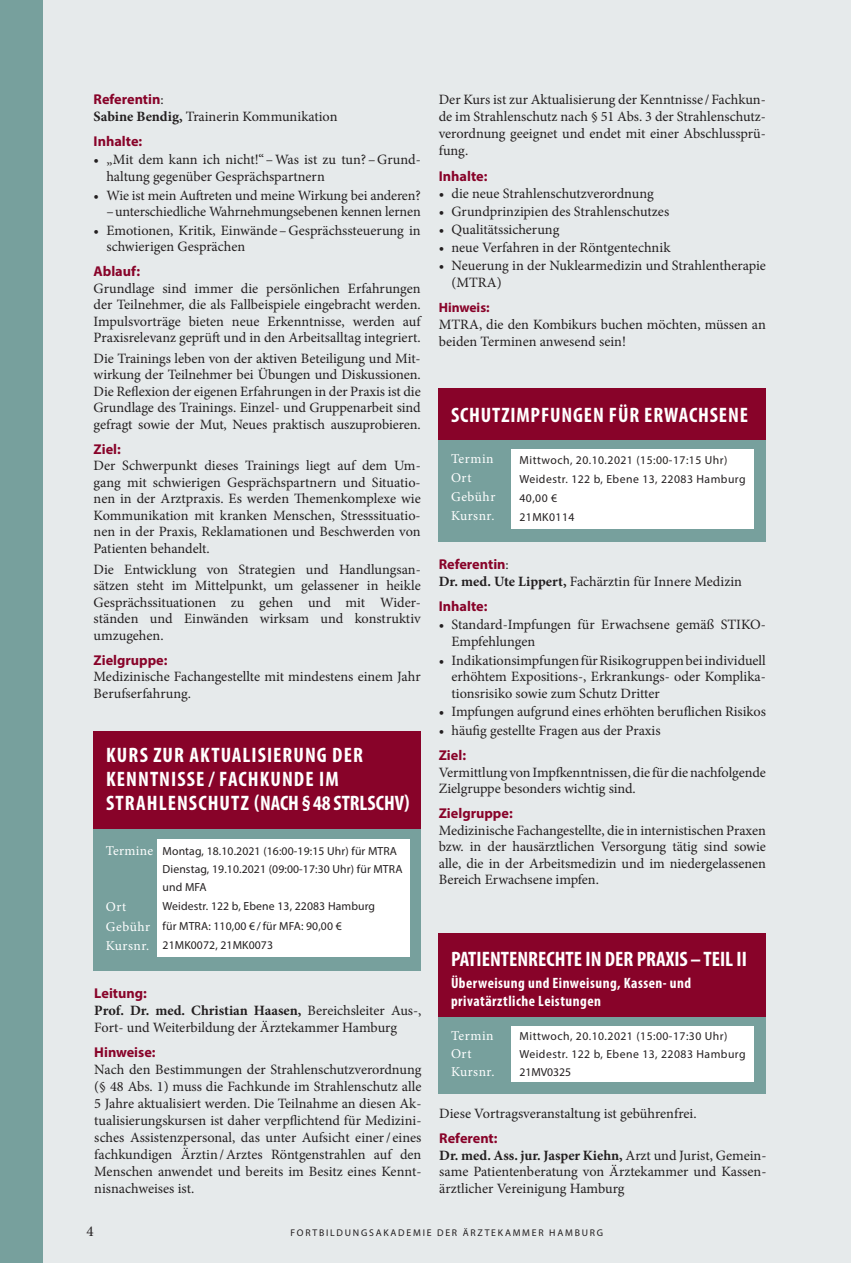
<style>
.page{position:relative;width:851px;height:1263px;background:#fff}
.page>*{position:absolute;margin:0;border:0;box-sizing:border-box;transform-origin:0 0}
.t1{font:700 condensed 21px/24px "Myriad Pro";letter-spacing:.04em;color:#fff}
.t2{font:700 condensed 21px "Myriad Pro";color:#fff}
.t3{font:700 condensed 15px/18px "Myriad Pro";letter-spacing:.03em;color:#fff}
.t4{font:15px "Minion Pro";color:#231f20}
.t5{font:14.25px/16.5px "Minion Pro";letter-spacing:-.005em;color:#231f20;text-align:justify}
.t6{font:700 14.25px "Myriad Pro";color:#880329}
.t7{font:13.5px/19.2px "Minion Pro";letter-spacing:.04em;color:#fff}
.t8{font:700 13.5px "Myriad Pro";color:#880329}
.t9{font:13.5px "Minion Pro";letter-spacing:.02em;color:#fff}
.t10{font:11.7px/18.1px "Myriad Pro";letter-spacing:.01em;color:#231f20}
.t11{font:11.7px/19.2px "Myriad Pro";letter-spacing:.04em;color:#231f20}
.t12{font:9.75px "Myriad Pro";letter-spacing:.18em;color:#231f20}
.s1{font-family:"Minion Pro";font-weight:400;color:#231f20}
.s2{font-weight:700}
</style>
<div class="page">
<div style="left:43px;top:0;width:807px;height:1263px;background:#e6eaeb"></div>
<div style="left:0;top:0;width:43px;height:1263px;background:#77a09d"></div>
<div style="left:94px;top:829px;width:326px;height:142px;background:#77a09d"></div>
<div style="left:158px;top:840px;width:252px;height:117px;background:#fff"></div>
<div style="left:94px;top:732px;width:326px;height:97px;background:#880329"></div>
<div style="left:438px;top:439px;width:327px;height:103px;background:#77a09d"></div>
<div style="left:511px;top:450px;width:242px;height:79px;background:#fff"></div>
<div style="left:438px;top:388px;width:327px;height:51px;background:#880329"></div>
<div style="left:438px;top:1016px;width:327px;height:77px;background:#77a09d"></div>
<div style="left:511px;top:1027px;width:242px;height:55px;background:#fff"></div>
<div style="left:438px;top:933px;width:327px;height:84px;background:#880329"></div>
<p class="t6" style="left:94px;top:90px;width:72px">Referentin<span class="s1">:</span></p>
<p class="t5" style="left:94px;top:108px;width:245px"><span class="s2">Sabine Bendig,</span> Trainerin Kommunikation</p>
<p class="t6" style="left:94px;top:132px;width:50px">Inhalte:</p>
<p class="t5" style="left:106px;top:152px;width:316px;text-indent:-13px">• „Mit dem kann ich nicht!“–Was ist zu tun?–Grund&shy;haltung gegenüber Gesprächspartnern</p>
<p class="t5" style="left:94px;top:187px;width:328px;text-align:right">• Wie ist mein Auftreten und meine Wirkung bei anderen? –unterschiedliche Wahrnehmungsebenen kennen lernen</p>
<p class="t5" style="left:106px;top:222px;width:316px;text-indent:-13px">• Emotionen, Kritik, Einwände–Gesprächssteuerung in schwierigen Gesprächen</p>
<p class="t6" style="left:94px;top:262px;width:48px">Ablauf:</p>
<p class="t5" style="left:94px;top:280px;width:328px">Grundlage sind immer die persönlichen Erfahrungen der Teilnehmer, die als Fallbeispiele eingebracht werden.<br>Impulsvorträge bieten neue Erkenntnisse, werden auf Praxisrelevanz geprüft und in den Arbeitsalltag integriert.</p>
<p class="t5" style="left:94px;top:350px;width:328px">Die Trainings leben von der aktiven Beteiligung und Mit&shy;wirkung der Teilnehmer bei Übungen und Diskussionen.<br>Die Reflexion der eigenen Erfahrungen in der Praxis ist die Grundlage des Trainings. Einzel- und Gruppenarbeit sind gefragt sowie der Mut, Neues praktisch auszuprobieren.</p>
<p class="t6" style="left:94px;top:440px;width:29px">Ziel:</p>
<p class="t5" style="left:94px;top:458px;width:328px">Der Schwerpunkt dieses Trainings liegt auf dem Um&shy;gang mit schwierigen Gesprächspartnern und Situatio&shy;nen in der Arztpraxis. Es werden Themenkomplexe wie Kommunikation mit kranken Menschen, Stresssituatio&shy;nen in der Praxis, Reklamationen und Beschwerden von Patienten behandelt.</p>
<p class="t5" style="left:94px;top:561px;width:328px">Die Entwicklung von Strategien und Handlungsan&shy;sätzen steht im Mittelpunkt, um gelassener in heikle Gesprächssituationen zu gehen und mit Wider&shy;ständen und Einwänden wirksam und konstruktiv umzugehen.</p>
<p class="t6" style="left:94px;top:651px;width:75px">Zielgruppe:</p>
<p class="t5" style="left:94px;top:668px;width:328px">Medizinische Fachangestellte mit mindestens einem Jahr<br>Berufserfahrung.</p>
<h1 class="t1" style="left:106px;top:743px;width:305px">KURS ZUR AKTUALISIERUNG DER<br>KENNTNISSE / FACHKUNDE IM<br>STRAHLENSCHUTZ (NACH § 48 STRLSCHV)</h1>
<p class="t9" style="left:106px;top:841px;width:49px">Termine</p>
<p class="t7" style="left:106px;top:897px;width:46px">Ort<br>Gebühr<br>Kursnr.</p>
<p class="t10" style="left:162px;top:842px;width:241px">Montag, 18.10.2021 (16:00-19:15 Uhr) für MTRA<br>Dienstag, 19.10.2021 (09:00-17:30 Uhr) für MTRA und MFA</p>
<p class="t10" style="left:162px;top:897px;width:214px;line-height:19.2px">Weidestr. 122 b, Ebene 13, 22083 Hamburg für MTRA: 110,00 € /für MFA: 90,00 €<br>21MK0072, 21MK0073</p>
<p class="t6" style="left:94px;top:984px;width:54px">Leitung:</p>
<p class="t5" style="left:94px;top:1002px;width:328px;line-height:17px"><span class="s2">Prof. Dr. med. Christian Haasen,</span> Bereichsleiter Aus-,<br>Fort- und Weiterbildung der Ärztekammer Hamburg</p>
<p class="t6" style="left:94px;top:1043px;width:63px">Hinweise:</p>
<p class="t5" style="left:94px;top:1061px;width:328px;line-height:17px">Nach den Bestimmungen der Strahlenschutzverordnung (§ 48 Abs. 1) muss die Fachkunde im Strahlenschutz alle 5 Jahre aktualisiert werden. Die Teilnahme an diesen Ak&shy;tualisierungskursen ist daher verpflichtend für Medizini&shy;sches Assistenzpersonal, das unter Aufsicht einer/ eines fachkundigen Ärztin/Arztes Röntgenstrahlen auf den Menschen anwendet und bereits im Besitz eines Kennt&shy;nisnachweises ist.</p>
<p class="t5" style="left:438px;top:91px;width:328px;line-height:17px">Der Kurs ist zur Aktualisierung der Kenntnisse /Fachkun&shy;de im Strahlenschutz nach § 51 Abs. 3 der Strahlenschutz&shy;verordnung geeignet und endet mit einer Abschlussprü&shy;fung.</p>
<p class="t6" style="left:438px;top:166px;width:50px">Inhalte:</p>
<p class="t5" style="left:438px;top:186px;width:216px">• die neue Strahlenschutzverordnung</p>
<p class="t5" style="left:438px;top:203px;width:232px">• Grundprinzipien des Strahlenschutzes</p>
<p class="t5" style="left:438px;top:221px;width:122px">• Qualitätssicherung</p>
<p class="t5" style="left:438px;top:239px;width:233px">• neue Verfahren in der Röntgentechnik</p>
<p class="t5" style="left:451px;top:257px;width:316px;line-height:17px;text-indent:-13px">• Neuerung in der Nuklearmedizin und Strahlentherapie (MTRA)</p>
<p class="t8" style="left:438px;top:298px;width:52px">Hinweis:</p>
<p class="t5" style="left:438px;top:316px;width:328px;line-height:17px">MTRA, die den Kombikurs buchen möchten, müssen an beiden Terminen anwesend sein!</p>
<h1 class="t1" style="left:451px;top:402px;width:298px">SCHUTZIMPFUNGEN FÜR ERWACHSENE</h1>
<p class="t7" style="left:451px;top:449px;width:46px">Termin<br>Ort<br>Gebühr<br>Kursnr.</p>
<p class="t11" style="left:519px;top:450px;width:228px">Mittwoch, 20.10.2021 (15:00-17:15 Uhr)<br>Weidestr. 122 b, Ebene 13, 22083 Hamburg<br>40,00 €<br>21MK0114</p>
<p class="t6" style="left:438px;top:555px;width:72px">Referentin<span class="s1">:</span></p>
<p class="t5" style="left:438px;top:573px;width:304px"><span class="s2">Dr. med. Ute Lippert,</span> Fachärztin für Innere Medizin</p>
<p class="t6" style="left:438px;top:597px;width:50px">Inhalte:</p>
<p class="t5" style="left:451px;top:617px;width:316px;text-indent:-13px">• Standard-Impfungen für Erwachsene gemäß STIKO-<br>Empfehlungen</p>
<p class="t5" style="left:451px;top:652px;width:316px;text-indent:-13px">• Indikationsimpfungen für Risikogruppen bei individuell erhöhtem Expositions-, Erkrankungs- oder Komplika&shy;tionsrisiko sowie zum Schutz Dritter</p>
<p class="t5" style="left:438px;top:703px;width:328px">• Impfungen aufgrund eines erhöhten beruflichen Risikos</p>
<p class="t5" style="left:438px;top:723px;width:223px">• häufig gestellte Fragen aus der Praxis</p>
<p class="t6" style="left:438px;top:746px;width:29px">Ziel:</p>
<p class="t5" style="left:438px;top:764px;width:328px">Vermittlung von Impfkenntnissen, die für die nachfolgende<br>Zielgruppe besonders wichtig sind.</p>
<p class="t6" style="left:438px;top:804px;width:75px">Zielgruppe:</p>
<p class="t5" style="left:438px;top:822px;width:328px">Medizinische Fachangestellte, die in internistischen Praxen bzw. in der hausärztlichen Versorgung tätig sind sowie alle, die in der Arbeitsmedizin und im niedergelassenen Bereich Erwachsene impfen.</p>
<h1 class="t2" style="left:451px;top:946px;width:297px">PATIENTENRECHTE IN DER PRAXIS –TEIL II</h1>
<p class="t3" style="left:451px;top:974px;width:242px">Überweisung und Einweisung, Kassen- und privatärztliche Leistungen</p>
<p class="t7" style="left:451px;top:1026px;width:45px;line-height:18px">Termin<br>Ort<br>Kursnr.</p>
<p class="t11" style="left:519px;top:1027px;width:228px;line-height:18px">Mittwoch, 20.10.2021 (15:00-17:30 Uhr)<br>Weidestr. 122 b, Ebene 13, 22083 Hamburg<br>21MV0325</p>
<p class="t5" style="left:439px;top:1105px;width:259px">Diese Vortragsveranstaltung ist gebührenfrei.</p>
<p class="t6" style="left:439px;top:1129px;width:60px">Referent:</p>
<p class="t5" style="left:439px;top:1147px;width:328px"><span class="s2">Dr. med. Ass. jur. Jasper Kiehn,</span> Arzt und Jurist, Gemein&shy;same Patientenberatung von Ärztekammer und Kassen&shy;ärztlicher Vereinigung Hamburg</p>
<p class="t4" style="left:86px;top:1221px;width:9px">4</p>
<p class="t12" style="left:290px;top:1227px;width:314px">FORTBILDUNGSAKADEMIE DER ÄRZTEKAMMER HAMBURG</p>
</div>
